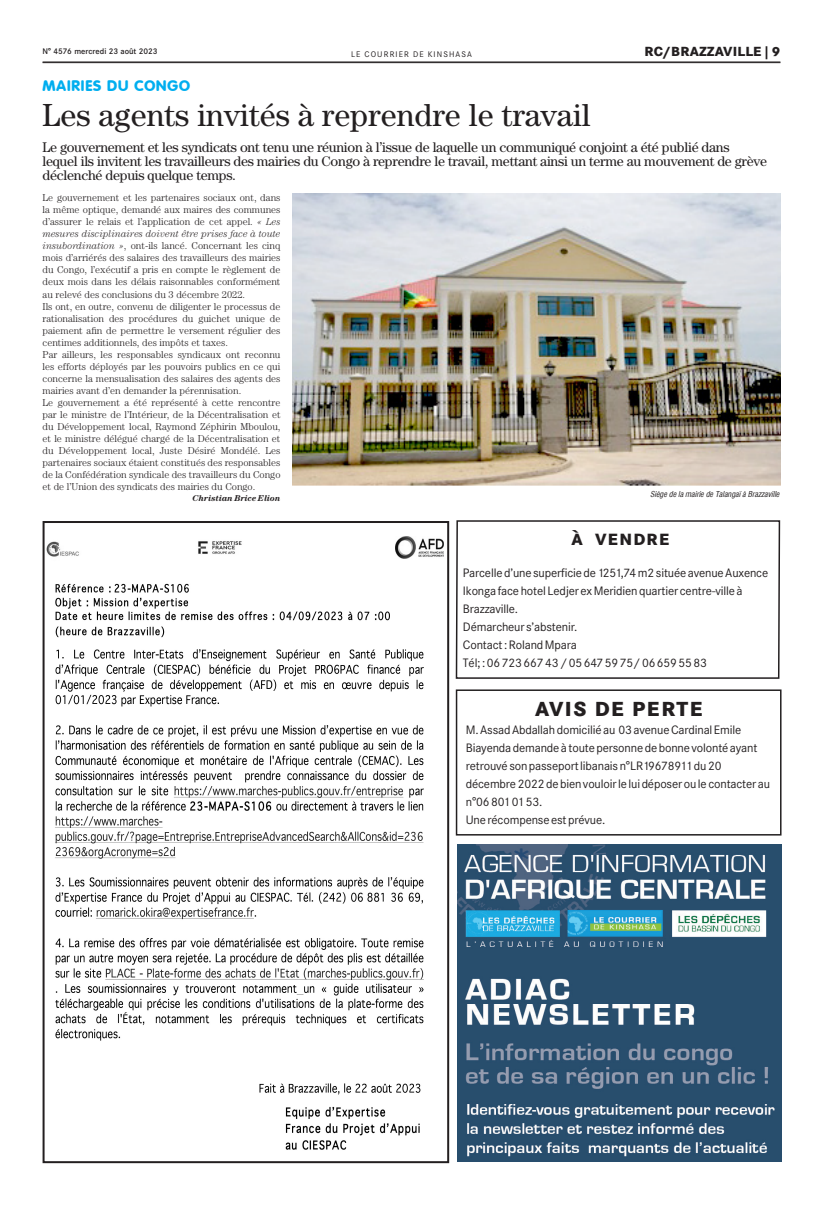
<style>
.page{position:relative;width:823px;height:1205px;background:#fff}
.page>*{position:absolute;margin:0;border:0;box-sizing:border-box;transform-origin:0 0}
.t1{font:32px "Century";color:#231f20}
.t2{font:800 20px "Corporate SBQ";letter-spacing:.07em;color:#231f20}
.t3{font:800 16px "Corporate SBQ";letter-spacing:.08em;color:#231f20}
.t4{font:800 15px "Corporate Rounded";letter-spacing:.06em;color:#00aeef}
.t5{font:14px/14px "Century";letter-spacing:-.02em;color:#231f20}
.t6{font:800 13px "Corporate SBQ";letter-spacing:.01em;color:#231f20}
.t7{font:12px/18px "Corporate SBQ";letter-spacing:-.01em;color:#231f20}
.t8{font:300 10px/12px "Century";color:#231f20}
.t9{font:italic 700 8.5px "Century";color:#231f20}
.t10{font:italic 8px "Corporate Condensed";color:#231f20}
.t11{font:500 8px "Corporate SBQ";color:#231f20}
.t12{font:8px "Corporate SBQ";letter-spacing:.14em;color:#231f20}
.s1{font-style:italic}
</style>
<div class="page">
<hr style="left:43px;top:62px;width:737px;height:1px;background:#231f20">
<img style="left:46px;top:536px;width:398px;height:614px">
<div style="left:43px;top:521px;width:406px;height:642px;border:2px solid #231f20"></div>
<img style="left:457px;top:845px;width:324px;height:316px">
<svg style="left:455px;top:520px;width:325px;height:159px"></svg>
<div style="left:455px;top:689px;width:326px;height:146px;border:2px solid #231f20"></div>
<img style="left:292px;top:193px;width:488px;height:293px">
<p class="t11" style="left:43px;top:46px;width:116px">N° 4576 mercredi 23 août 2023</p>
<p class="t12" style="left:351px;top:49px;width:122px">LE COURRIER DE KINSHASA</p>
<h3 class="t6" style="left:644px;top:43px;width:137px">RC/BRAZZAVILLE | 9</h3>
<h3 class="t4" style="left:43px;top:77px;width:149px">MAIRIES DU CONGO</h3>
<h1 class="t1" style="left:43px;top:97px;width:549px">Les agents invités à reprendre le travail</h1>
<p class="t5" style="left:43px;top:140px;width:725px">Le gouvernement et les syndicats ont tenu une réunion à l’issue de laquelle un communiqué conjoint a été publié dans lequel ils invitent les travailleurs des mairies du Congo à reprendre le travail, mettant ainsi un terme au mouvement de grève déclenché depuis quelque temps.</p>
<p class="t8" style="left:43px;top:192px;width:239px">Le gouvernement et les partenaires sociaux ont, dans la même optique, demandé aux maires des communes d’assurer le relais et l’application de cet appel. <span class="s1">« Les mesures disciplinaires doivent être prises face à toute insubordination »</span>, ont-ils lancé. Concernant les cinq mois d’arriérés des salaires des travailleurs des mairies du Congo, l’exécutif a pris en compte le règlement de deux mois dans les délais raisonnables conformément au relevé des conclusions du 3 décembre 2022.<br>Ils ont, en outre, convenu de diligenter le processus de rationalisation des procédures du guichet unique de paiement afin de permettre le versement régulier des centimes additionnels, des impôts et taxes.<br>Par ailleurs, les responsables syndicaux ont reconnu les efforts déployés par les pouvoirs publics en ce qui concerne la mensualisation des salaires des agents des mairies avant d’en demander la pérennisation.<br>Le gouvernement a été représenté à cette rencontre par le ministre de l’Intérieur, de la Décentralisation et du Développement local, Raymond Zéphirin Mboulou, et le ministre délégué chargé de la Décentralisation et du Développement local, Juste Désiré Mondélé. Les partenaires sociaux étaient constitués des responsables de la Confédération syndicale des travailleurs du Congo et de l’Union des syndicats des mairies du Congo.</p>
<p class="t9" style="left:192px;top:493px;width:89px">Christian Brice Elion</p>
<p class="t10" style="left:650px;top:489px;width:131px">Siège de la mairie de Talangaï à Brazzaville</p>
<h3 class="t3" style="left:571px;top:529px;width:99px">À VENDRE</h3>
<p class="t7" style="left:462px;top:564px;width:307px">Parcelle d’une superficie de 1251,74 m2 située avenue Auxence Ikonga face hotel Ledjer ex Meridien quartier centre-ville à Brazzaville.<br>Démarcheur s’abstenir.<br>Contact : Roland Mpara<br>Tél; : 06 723 667 43 / 05 647 59 75/ 06 659 55 83</p>
<h2 class="t2" style="left:534px;top:696px;width:169px">AVIS DE PERTE</h2>
<p class="t7" style="left:465px;top:721px;width:305px">M. Assad Abdallah domicilié au 03 avenue Cardinal Emile Biayenda demande à toute personne de bonne volonté ayant retrouvé son passeport libanais n°LR19678911 du 20 décembre 2022 de bien vouloir le lui déposer ou le contacter au n°06 801 01 53.<br>Une récompense est prévue.</p>
</div>
